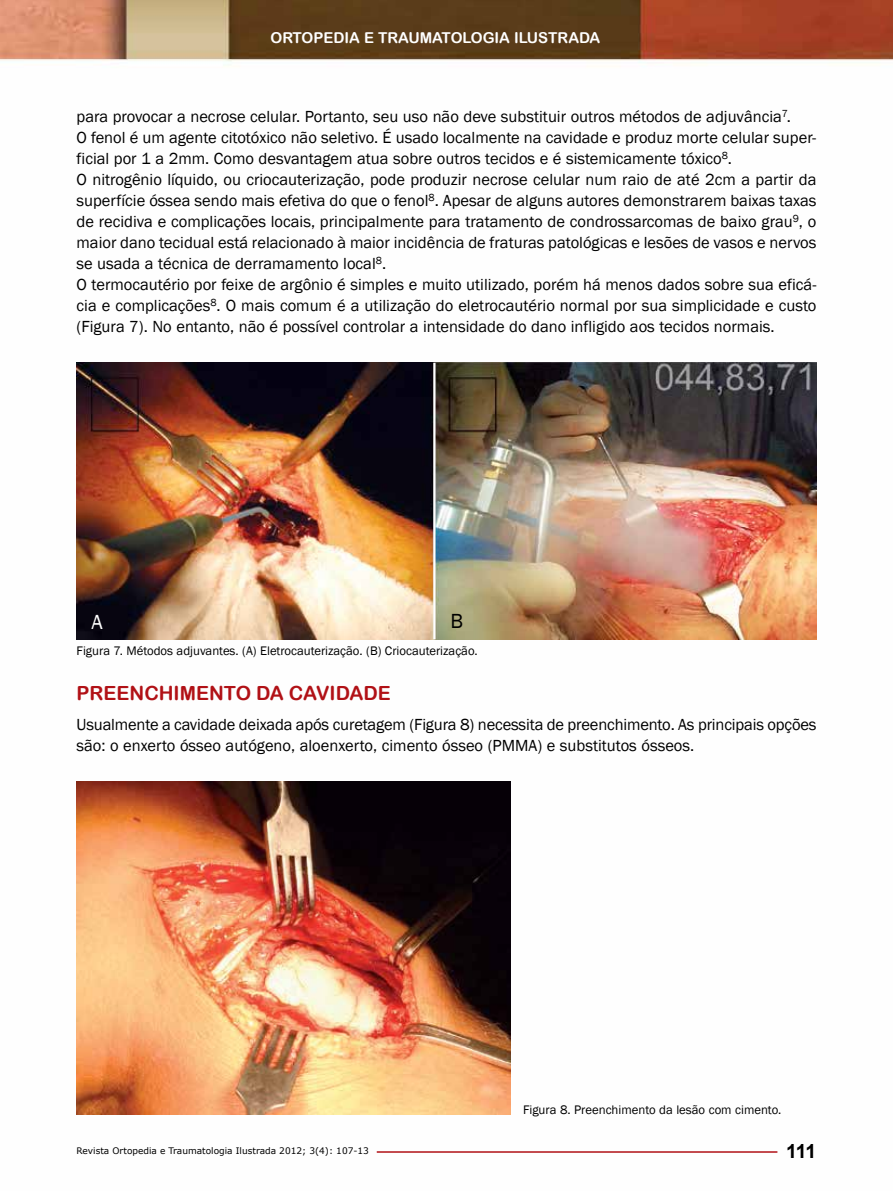
<style>
.page{position:relative;width:893px;height:1191px;background:#fff}
.page>*{position:absolute;margin:0;border:0;box-sizing:border-box;transform-origin:0 0}
.t1{font:21px "Franklin Gothic";color:#fff}
.t2{font:21px "Franklin Gothic";color:#000}
.t3{font:19.5px "Arial Rounded MT Bold";color:#b11116}
.t4{font:700 19.5px "Arial";color:#000}
.t5{font:16.5px/21px "Franklin Gothic";color:#000}
.t6{font:15px "Arial Rounded MT Bold";letter-spacing:-.005em;color:#fff}
.t7{font:12.75px "Franklin Gothic";color:#000}
.t8{font:9px "Verdana";color:#000}
</style>
<div class="page">
<img style="left:0;top:0;width:893px;height:1153px">
<hr style="left:377px;top:1151px;width:400px;height:1px;background:#b11116">
<img style="left:77px;top:363px;width:739px;height:276px">
<hr style="left:433px;top:363px;width:2px;height:276px;background:#fff">
<img style="left:77px;top:782px;width:433px;height:332px">
<p class="t6" style="left:271px;top:29px;width:331px">ORTOPEDIA E TRAUMATOLOGIA ILUSTRADA</p>
<p class="t5" style="left:77px;top:106px;width:741px">para provocar a necrose celular. Portanto, seu uso não deve substituir outros métodos de adjuvância<sup>7</sup>.<br>O fenol é um agente citotóxico não seletivo. É usado localmente na cavidade e produz morte celular super&shy;ficial por 1 a 2mm. Como desvantagem atua sobre outros tecidos e é sistemicamente tóxico<sup>8</sup>.<br>O nitrogênio líquido, ou criocauterização, pode produzir necrose celular num raio de até 2cm a partir da superfície óssea sendo mais efetiva do que o fenol<sup>8</sup>. Apesar de alguns autores demonstrarem baixas taxas de recidiva e complicações locais, principalmente para tratamento de condrossarcomas de baixo grau<sup>9</sup>, o maior dano tecidual está relacionado à maior incidência de fraturas patológicas e lesões de vasos e nervos se usada a técnica de derramamento local<sup>8</sup>.<br>O termocautério por feixe de argônio é simples e muito utilizado, porém há menos dados sobre sua eficá&shy;cia e complicações<sup>8</sup>. O mais comum é a utilização do eletrocautério normal por sua simplicidade e custo (Figura 7). No entanto, não é possível controlar a intensidade do dano infligido aos tecidos normais.</p>
<p class="t1" style="left:92px;top:609px;width:13px">A</p>
<p class="t2" style="left:450px;top:608px;width:14px">B</p>
<p class="t7" style="left:77px;top:642px;width:403px">Figura 7. Métodos adjuvantes. (A) Eletrocauterização. (B) Criocauterização.</p>
<p class="t3" style="left:77px;top:681px;width:316px">PREENCHIMENTO DA CAVIDADE</p>
<p class="t5" style="left:77px;top:714px;width:742px">Usualmente a cavidade deixada após curetagem (Figura 8) necessita de preenchimento. As principais opções são: o enxerto ósseo autógeno, aloenxerto, cimento ósseo (PMMA) e substitutos ósseos.</p>
<p class="t8" style="left:77px;top:1144px;width:294px">Revista Ortopedia e Traumatologia Ilustrada 2012; 3(4): 107-13</p>
<p class="t7" style="left:523px;top:1101px;width:260px">Figura 8. Preenchimento da lesão com cimento.</p>
<p class="t4" style="left:786px;top:1137px;width:32px">111</p>
</div>
